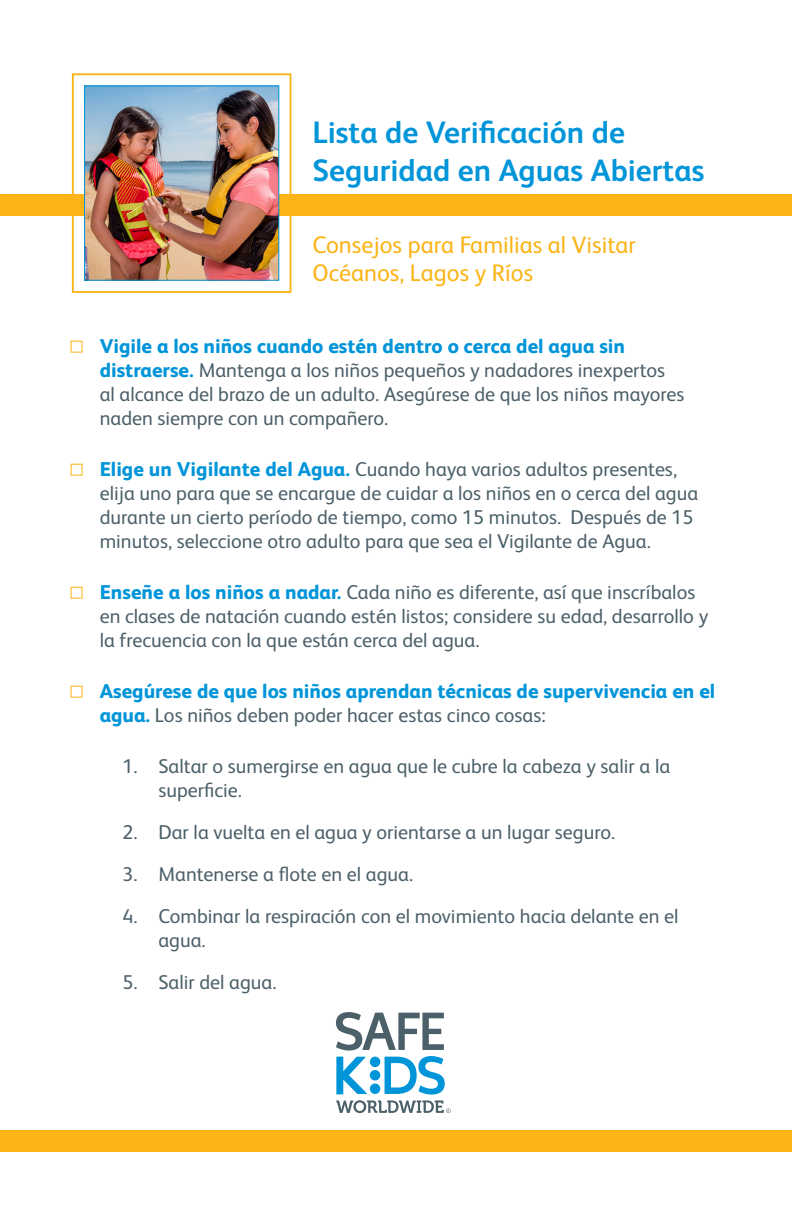
<style>
.page{position:relative;width:792px;height:1224px;background:#fff}
.page>*{position:absolute;margin:0;border:0;box-sizing:border-box;transform-origin:0 0}
.t1{font:700 31px/38px "FS Albert Pro";color:#0095d9}
.t2{font:24px/28px "FS Albert Pro";color:#fbb316}
.bullet_je{font:20px/24px "FS Albert Pro";color:#4c606a}
.bullet_je-2{font:800 20px/24px "FS Albert Pro";color:#0095d9}
.s1{font-weight:800;color:#0095d9}
.s2{font-weight:400;color:#4c606a}
</style>
<div class="page">
<svg style="left:336px;top:1012px;width:115px;height:101px"></svg>
<div style="left:0;top:194px;width:792px;height:22px;background:#fbb316"></div>
<div style="left:0;top:1130px;width:792px;height:22px;background:#fbb316"></div>
<img style="left:86px;top:88px;width:191px;height:191px">
<div style="left:84px;top:86px;width:195px;height:195px;border:1px solid #0095d9"></div>
<div style="left:72px;top:73px;width:219px;height:220px;border:2px solid #fbb316"></div>
<p class="t1" style="left:312px;top:112px;width:393px">Lista de Verificación de<br>Seguridad en Aguas Abiertas</p>
<p class="t2" style="left:312px;top:229px;width:325px">Consejos para Familias al Visitar<br>Océanos, Lagos y Ríos</p>
<p class="bullet_je" style="left:100px;top:332px;width:586px"><span class="s1">Vigile a los niños cuando estén dentro o cerca del agua sin distraerse.</span> Mantenga a los niños pequeños y nadadores inexpertos al alcance del brazo de un adulto. Asegúrese de que los niños mayores naden siempre con un compañero.</p>
<p class="bullet_je" style="left:100px;top:455px;width:600px"><span class="s1">Elige un Vigilante del Agua.</span> Cuando haya varios adultos presentes, elija uno para que se encargue de cuidar a los niños en o cerca del agua durante un cierto período de tiempo, como 15 minutos. Después de 15 minutos, seleccione otro adulto para que sea el Vigilante de Agua.</p>
<p class="bullet_je" style="left:100px;top:578px;width:610px"><span class="s1">Enseñe a los niños a nadar.</span> Cada niño es diferente, así que inscríbalos en clases de natación cuando estén listos; considere su edad, desarrollo y la frecuencia con la que están cerca del agua.</p>
<p class="bullet_je-2" style="left:100px;top:677px;width:617px">Asegúrese de que los niños aprendan técnicas de supervivencia en el agua. <span class="s2">Los niños deben poder hacer estas cinco cosas:</span></p>
<p class="bullet_je" style="left:158px;top:752px;width:513px;text-indent:-36px">1. Saltar o sumergirse en agua que le cubre la cabeza y salir a la superficie.</p>
<p class="bullet_je" style="left:122px;top:818px;width:494px">2. Dar la vuelta en el agua y orientarse a un lugar seguro.</p>
<p class="bullet_je" style="left:122px;top:860px;width:292px">3. Mantenerse a flote en el agua.</p>
<p class="bullet_je" style="left:158px;top:902px;width:522px;text-indent:-36px">4. Combinar la respiración con el movimiento hacia delante en el agua.</p>
<p class="bullet_je" style="left:122px;top:968px;width:156px">5. Salir del agua.</p>
</div>
